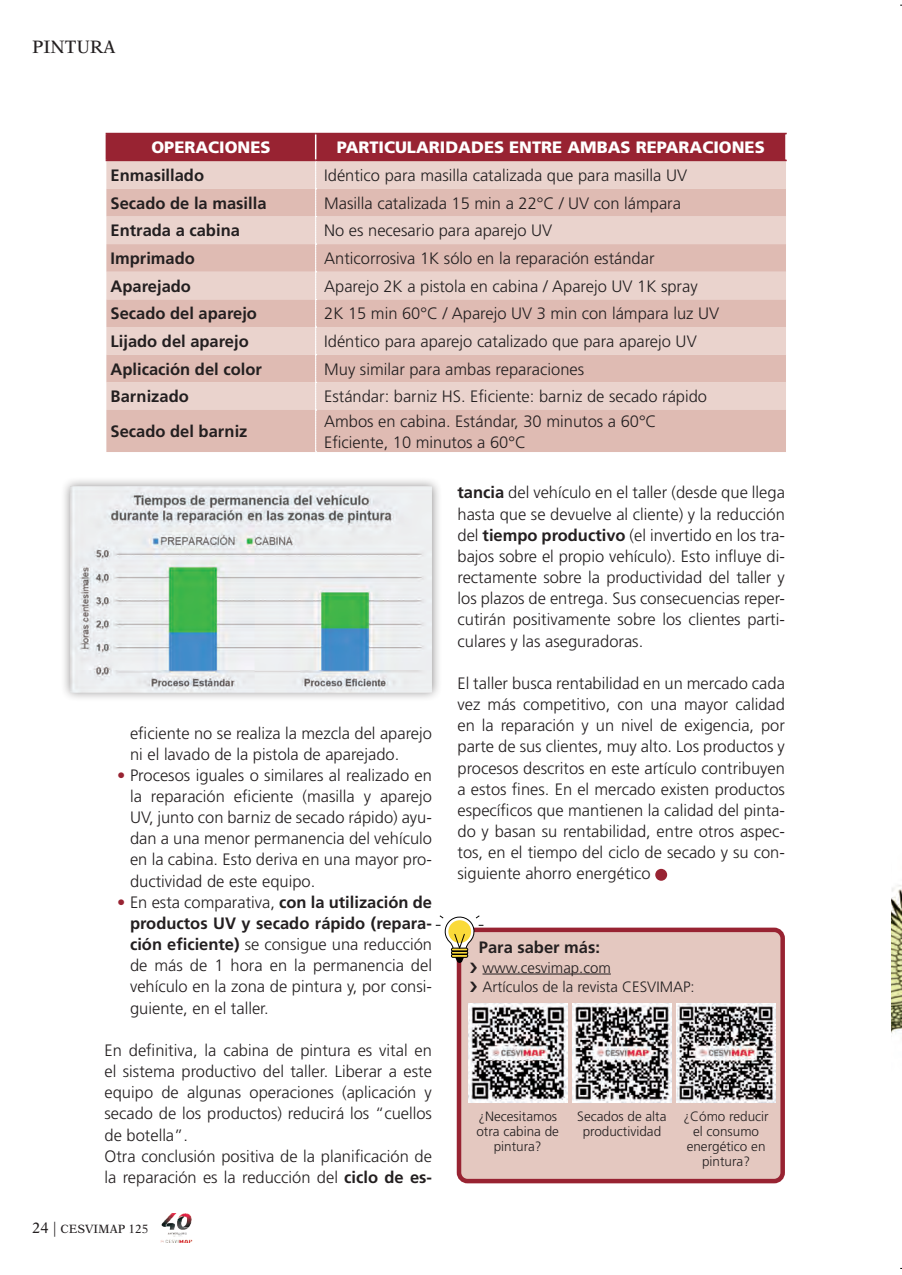
<style>
.page{position:relative;width:902px;height:1275px;background:#fff}
.page>*{position:absolute;margin:0;border:0;box-sizing:border-box;transform-origin:0 0}
.t1{font:18px "New Aster LT Std";color:#231f20}
.t2{font:300 16.5px/21.1px "Frutiger LT Std";color:#231f20;text-align:justify}
.t3{font:700 16.5px "Frutiger LT Std";color:#231f20}
.t4{font:900 16.5px "Frutiger LT Std";color:#fff}
.t5{font:300 15px/19.5px "Frutiger LT Std";color:#231f20}
.t6{font:300 13.5px/15px "Frutiger LT Std";color:#231f20;text-align:center}
.t7{font:12px "New Aster LT Std";color:#231f20}
.s1{font-weight:700;color:#982332}
.s2{font-weight:700}
.s3{font-size:15px}
</style>
<div class="page">
<img style="left:160px;top:1213px;width:33px;height:30px">
<div style="left:655px;top:869px;width:12px;height:11px;background:#982332;border-radius:50%"></div>
<svg style="left:106px;top:133px;width:680px;height:319px;background:#deb9b3"></svg>
<hr style="left:316px;top:133px;width:471px;height:1px;background:#982332">
<hr style="left:106px;top:160px;width:210px;height:1px;background:#982332">
<hr style="left:316px;top:160px;width:471px;height:1px;background:#982332">
<div style="left:60px;top:476px;width:382px;height:226px;background:#231f20;opacity:.5"></div>
<img style="left:70px;top:486px;width:362px;height:206px">
<div style="left:459px;top:930px;width:324px;height:251px;background:#e4c8c0;border-radius:9px"></div>
<hr style="left:482px;top:973px;width:129px;height:1px;background:#231f20">
<div style="left:457px;top:927px;width:328px;height:256px;border:4px solid #982332;border-radius:9px"></div>
<hr style="left:451px;top:954px;width:17px;height:3px;background:#fada39;border-radius:2px">
<svg style="left:455px;top:958px;width:9px;height:5px"></svg>
<div style="left:451px;top:950px;width:17px;height:4px;border:1px solid #000001;border-radius:2px"></div>
<div style="left:451px;top:953px;width:17px;height:5px;border:1px solid #000001;border-radius:2px"></div>
<svg style="left:435px;top:915px;width:49px;height:36px"></svg>
<img style="left:468px;top:1003px;width:99px;height:99px">
<img style="left:572px;top:1003px;width:99px;height:99px">
<img style="left:676px;top:1003px;width:100px;height:99px">
<img style="left:891px;top:885px;width:11px;height:149px">
<p class="t1" style="left:32px;top:36px;width:85px">PINTURA</p>
<p class="t4" style="left:151px;top:137px;width:121px">OPERACIONES</p>
<p class="t4" style="left:337px;top:137px;width:429px">PARTICULARIDADES ENTRE AMBAS REPARACIONES</p>
<p class="t3" style="left:111px;top:166px;width:95px">Enmasillado</p>
<p class="t2" style="left:324px;top:165px;width:364px">Idéntico para masilla catalizada que para masilla UV</p>
<p class="t3" style="left:111px;top:193px;width:157px">Secado de la masilla</p>
<p class="t2" style="left:324px;top:193px;width:358px">Masilla catalizada 15 min a 22°C / UV con lámpara</p>
<p class="t3" style="left:111px;top:221px;width:131px">Entrada a cabina</p>
<p class="t2" style="left:324px;top:220px;width:229px">No es necesario para aparejo UV</p>
<p class="t3" style="left:111px;top:249px;width:86px">Imprimado</p>
<p class="t2" style="left:324px;top:248px;width:332px">Anticorrosiva 1K sólo en la reparación estándar</p>
<p class="t3" style="left:111px;top:276px;width:82px">Aparejado</p>
<p class="t2" style="left:324px;top:276px;width:375px">Aparejo 2K a pistola en cabina / Aparejo UV 1K spray</p>
<p class="t3" style="left:111px;top:304px;width:148px">Secado del aparejo</p>
<p class="t2" style="left:324px;top:303px;width:397px">2K 15 min 60°C / Aparejo UV 3 min con lámpara luz UV</p>
<p class="t3" style="left:111px;top:332px;width:140px">Lijado del aparejo</p>
<p class="t2" style="left:324px;top:331px;width:374px">Idéntico para aparejo catalizado que para aparejo UV</p>
<p class="t3" style="left:111px;top:359px;width:153px">Aplicación del color</p>
<p class="t2" style="left:324px;top:359px;width:262px">Muy similar para ambas reparaciones</p>
<p class="t3" style="left:111px;top:387px;width:80px">Barnizado</p>
<p class="t2" style="left:324px;top:386px;width:384px">Estándar: barniz HS. Eficiente: barniz de secado rápido</p>
<p class="t3" style="left:111px;top:422px;width:138px">Secado del barniz</p>
<p class="t2" style="left:324px;top:410px;width:334px">Ambos en cabina. Estándar, 30 minutos a 60°C<br>Eficiente, 10 minutos a 60°C</p>
<p class="t2" style="left:130px;top:722px;width:303px">eficiente no se realiza la mezcla del aparejo ni el lavado de la pistola de aparejado.</p>
<p class="t2" style="left:130px;top:765px;width:303px;text-indent:-13px"><span class="s1">•</span> Procesos iguales o similares al realizado en la reparación eficiente (masilla y aparejo UV, junto con barniz de secado rápido) ayu&shy;dan a una menor permanencia del vehículo en la cabina. Esto deriva en una mayor pro&shy;ductividad de este equipo.</p>
<p class="t2" style="left:130px;top:891px;width:303px;text-indent:-13px"><span class="s1">•</span> En esta comparativa, <span class="s2">con la utilización de productos UV y secado rápido (repara&shy;ción eficiente)</span> se consigue una reducción de más de 1 hora en la permanencia del vehículo en la zona de pintura y, por consi&shy;guiente, en el taller.</p>
<p class="t2" style="left:105px;top:1040px;width:329px;text-align:left">En definitiva, la cabina de pintura es vital en el sistema productivo del taller. Liberar a este equipo de algunas operaciones (aplicación y secado de los productos) reducirá los “cuellos de botella”.<br>Otra conclusión positiva de la planificación de la reparación es la reducción del <span class="s2">ciclo de es-</span></p>
<p class="t7" style="left:32px;top:1221px;width:118px"><span class="s3">24 |</span> CESVIMAP 125</p>
<p class="t2" style="left:457px;top:482px;width:329px"><span class="s2">tancia</span> del vehículo en el taller (desde que llega hasta que se devuelve al cliente) y la reducción del <span class="s2">tiempo productivo</span> (el invertido en los tra&shy;bajos sobre el propio vehículo). Esto influye di&shy;rectamente sobre la productividad del taller y los plazos de entrega. Sus consecuencias reper&shy;cutirán positivamente sobre los clientes parti&shy;culares y las aseguradoras.</p>
<p class="t2" style="left:457px;top:673px;width:329px">El taller busca rentabilidad en un mercado cada vez más competitivo, con una mayor calidad en la reparación y un nivel de exigencia, por parte de sus clientes, muy alto. Los productos y procesos descritos en este artículo contribuyen a estos fines. En el mercado existen productos específicos que mantienen la calidad del pinta&shy;do y basan su rentabilidad, entre otros aspec&shy;tos, en el tiempo del ciclo de secado y su con&shy;siguiente ahorro energético</p>
<p class="t3" style="left:479px;top:937px;width:123px">Para saber más:</p>
<p class="t5" style="left:482px;top:957px;width:214px">www.cesvimap.com<br>Artículos de la revista CESVIMAP:</p>
<p class="t6" style="left:476px;top:1108px;width:84px">¿Necesitamos otra cabina de pintura?</p>
<p class="t6" style="left:577px;top:1108px;width:91px">Secados de alta productividad</p>
<p class="t6" style="left:683px;top:1108px;width:87px">¿Cómo reducir el consumo energético en pintura?</p>
</div>
